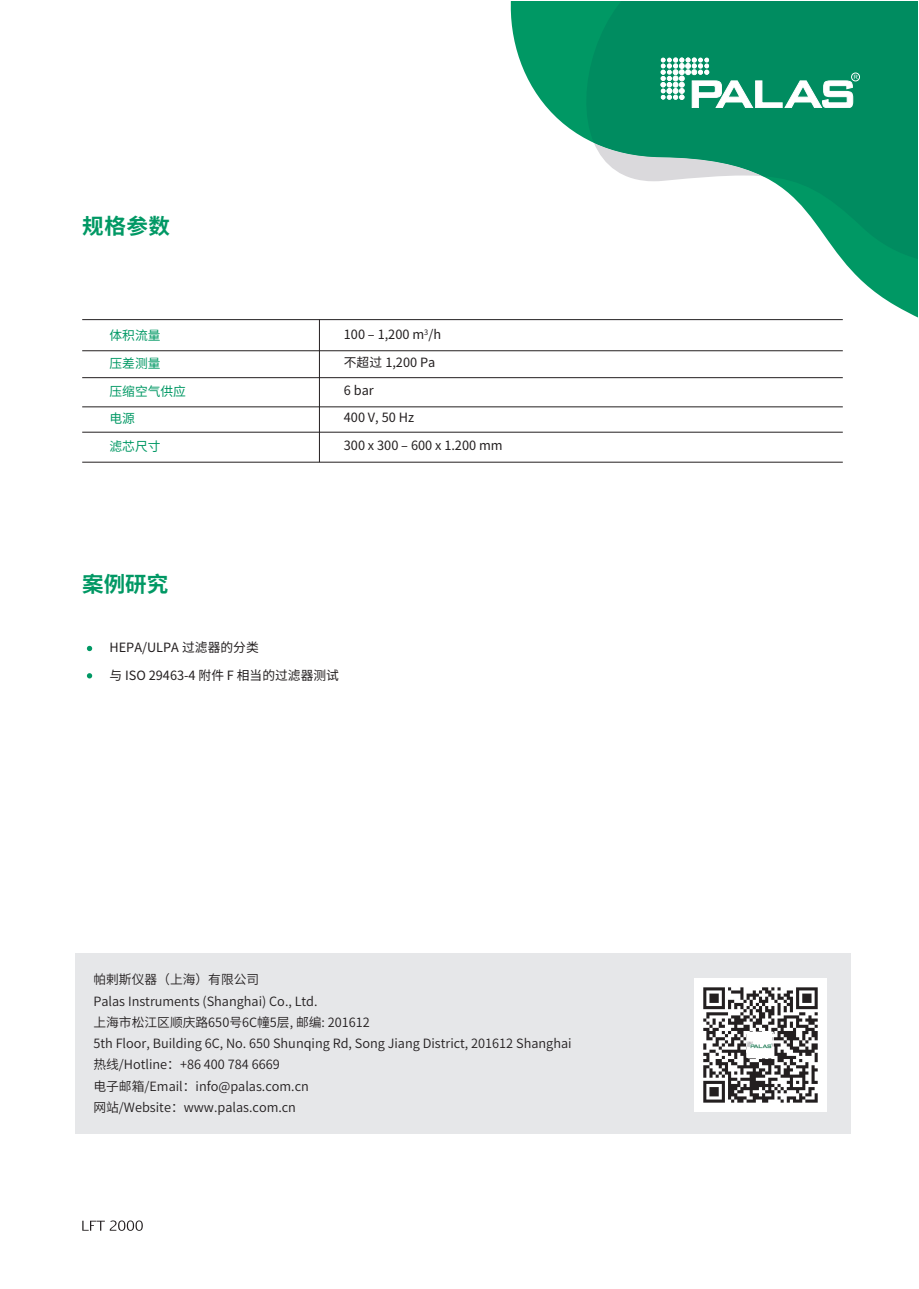
<style>
.page{position:relative;width:919px;height:1289px;background:#fff}
.page>*{position:absolute;margin:0;border:0;box-sizing:border-box;transform-origin:0 0}
.t1{font:700 21.45px "Source Han Sans CN";letter-spacing:.01em;color:#009864}
.t2{font:12.75px/21.3px "Source Han Sans CN";color:#231f20}
.t3{font:12.75px/27.6px "Source Han Sans CN";color:#231f20}
.t4{font:12.75px/27.6px "Source Han Sans CN";color:#009864}
</style>
<div class="page">
<svg style="left:82px;top:1220px;width:61px;height:10px"></svg>
<svg style="left:510px;top:2px;width:407px;height:315px"></svg>
<svg style="left:572px;top:2px;width:345px;height:257px;fill:#008c60"></svg>
<div style="left:851px;top:73px;width:8px;height:8px;border:1px solid #fff;border-radius:50%"></div>
<svg style="left:661px;top:58px;width:196px;height:50px"></svg>
<hr style="left:82px;top:350px;width:760px;height:1px;background:#231f20">
<hr style="left:82px;top:377px;width:760px;height:1px;background:#231f20">
<hr style="left:82px;top:462px;width:760px;height:1px;background:#231f20">
<hr style="left:82px;top:406px;width:760px;height:1px;background:#231f20">
<hr style="left:82px;top:432px;width:760px;height:1px;background:#231f20">
<hr style="left:82px;top:319px;width:760px;height:1px;background:#231f20">
<hr style="left:319px;top:319px;width:1px;height:143px;background:#231f20">
<svg style="left:87px;top:673px;width:5px;height:5px"></svg>
<svg style="left:87px;top:646px;width:5px;height:5px"></svg>
<div style="left:76px;top:953px;width:774px;height:180px;background:#e6e7e9"></div>
<img style="left:694px;top:978px;width:132px;height:133px">
<img style="left:746px;top:1033px;width:26px;height:24px">
<h1 class="t1" style="left:82px;top:214px;width:89px">规格参数</h1>
<p class="t4" style="left:109px;top:322px;width:78px">体积流量<br>压差测量<br>压缩空气供应电源<br>滤芯尺寸</p>
<h1 class="t1" style="left:82px;top:572px;width:88px">案例研究</h1>
<p class="t3" style="left:344px;top:321px;width:160px">100 ‒ 1,200 m<sup>3</sup>/h<br>不超过 1,200 Pa<br>6 bar<br>400 V, 50 Hz<br>300 x 300 ‒ 600 x 1.200 mm</p>
<p class="t3" style="left:109px;top:633px;width:231px">HEPA/ULPA 过滤器的分类<br>与 ISO 29463-4 附件 F 相当的过滤器测试</p>
<p class="t2" style="left:93px;top:968px;width:479px">帕剌斯仪器（上海）有限公司<br>Palas Instruments (Shanghai) Co., Ltd.<br>上海市松江区顺庆路650号6C幢5层, 邮编: 201612<br>5th Floor, Building 6C, No. 650 Shunqing Rd, Song Jiang District, 201612 Shanghai热线/Hotline：+86 400 784 6669<br>电子邮箱/Email：info@palas.com.cn<br>网站/Website：www.palas.com.cn</p>
</div>
